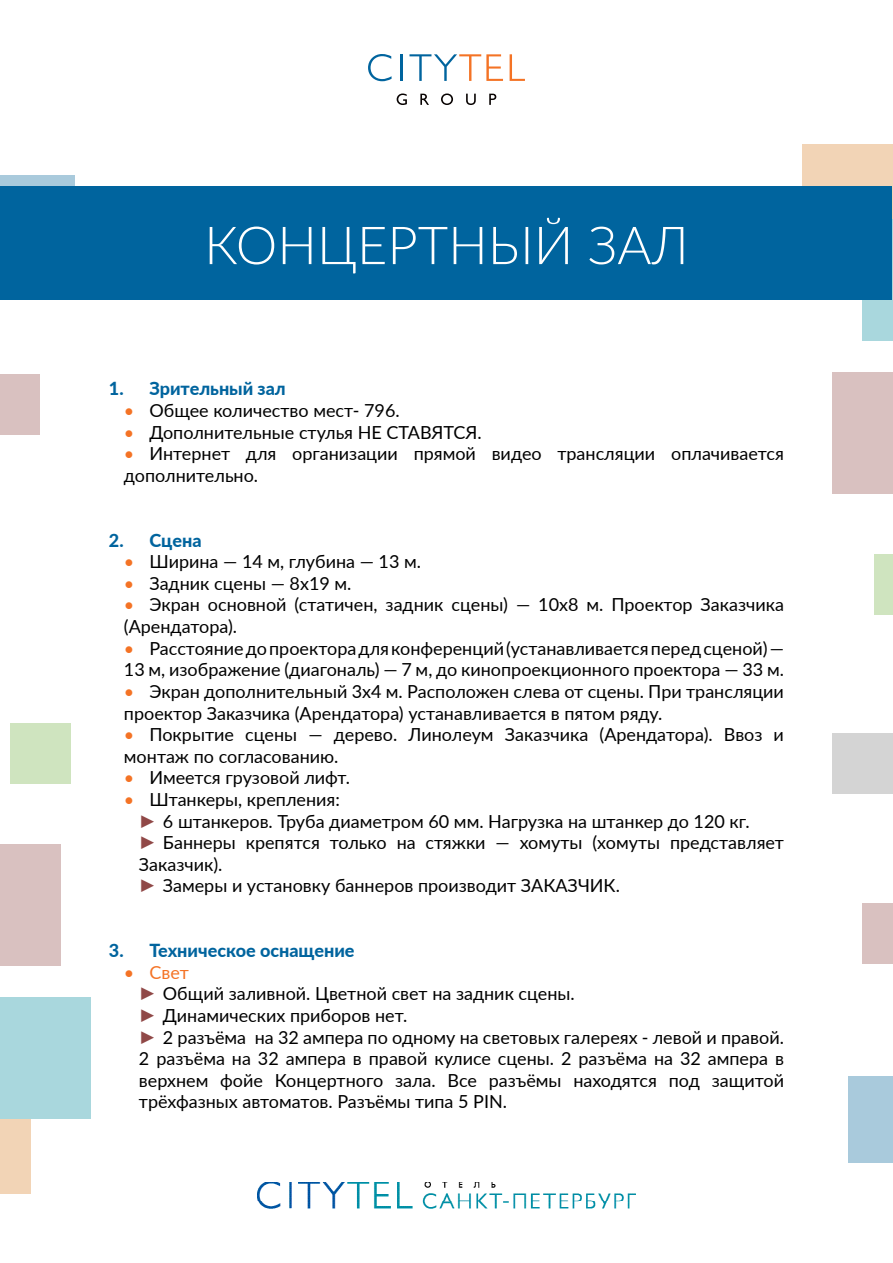
<style>
.page{position:relative;width:893px;height:1263px;background:#fff}
.page>*{position:absolute;margin:0;border:0;box-sizing:border-box;transform-origin:0 0}
.t1{font:300 52.5px "Lato";color:#fff}
.t2{font:18px/21.6px "Lato";color:#000}
.t3{font:800 18px "Lato";color:#00649e}
.t4{font:18px "Lato";color:#f47325}
.s1{color:#f47325}
.s2{font-family:"Times New Roman";color:#904847}
</style>
<div class="page">
<img style="left:257px;top:1182px;width:379px;height:27px">
<div style="left:801px;top:144px;width:92px;height:122px;background:#f2d4b6"></div>
<div style="left:862px;top:903px;width:31px;height:61px;background:#d9c1c0"></div>
<div style="left:832px;top:372px;width:61px;height:122px;background:#d9c1c0"></div>
<div style="left:832px;top:732px;width:61px;height:61px;background:#d4d4d4"></div>
<div style="left:862px;top:219px;width:31px;height:122px;background:#a9d7dd"></div>
<div style="left:874px;top:553px;width:19px;height:61px;background:#cfe4bf"></div>
<div style="left:848px;top:1076px;width:45px;height:86px;background:#a9cadc"></div>
<div style="left:0;top:1072px;width:30px;height:122px;background:#f2d4b6"></div>
<div style="left:0;top:374px;width:40px;height:61px;background:#d9c1c0"></div>
<div style="left:0;top:844px;width:61px;height:122px;background:#d9c1c0"></div>
<div style="left:0;top:997px;width:91px;height:122px;background:#a9d7dd"></div>
<div style="left:10px;top:723px;width:61px;height:61px;background:#cfe4bf"></div>
<div style="left:0;top:175px;width:75px;height:87px;background:#a9cadc"></div>
<svg style="left:368px;top:54px;width:24px;height:27px"></svg>
<hr style="left:401px;top:54px;width:2px;height:27px;background:#00649e">
<svg style="left:409px;top:54px;width:94px;height:27px"></svg>
<svg style="left:510px;top:54px;width:15px;height:27px"></svg>
<svg style="left:397px;top:94px;width:10px;height:11px"></svg>
<svg style="left:420px;top:94px;width:9px;height:11px"></svg>
<svg style="left:441px;top:94px;width:12px;height:11px"></svg>
<svg style="left:466px;top:94px;width:10px;height:11px"></svg>
<svg style="left:489px;top:94px;width:7px;height:11px"></svg>
<div style="left:1px;top:186px;width:891px;height:114px;background:#00649e"></div>
<p class="t1" style="left:204px;top:209px;width:486px">КОНЦЕРТНЫЙ ЗАЛ</p>
<p class="t3" style="left:109px;top:375px;width:178px">1. Зрительный зал</p>
<p class="t2" style="left:124px;top:399px;width:277px"><span class="s1">•</span> Общее количество мест- 796.</p>
<p class="t2" style="left:124px;top:421px;width:359px"><span class="s1">•</span> Дополнительные стулья НЕ СТАВЯТСЯ.</p>
<p class="t2" style="left:124px;top:442px;width:661px"><span class="s1">•</span> Интернет для организации прямой видео трансляции оплачивается дополнительно.</p>
<p class="t3" style="left:109px;top:527px;width:94px">2. Сцена</p>
<p class="t2" style="left:124px;top:550px;width:299px"><span class="s1">•</span> Ширина — 14 м, глубина — 13 м.</p>
<p class="t2" style="left:124px;top:572px;width:229px"><span class="s1">•</span> Задник сцены — 8х19 м.</p>
<p class="t2" style="left:124px;top:593px;width:661px"><span class="s1">•</span> Экран основной (статичен, задник сцены) — 10х8 м. Проектор Заказчика (Арендатора).</p>
<p class="t2" style="left:124px;top:637px;width:662px"><span class="s1">•</span> Расстояние до проектора для конференций (устанавливается перед сценой)—<br>13 м, изображение (диагональ) — 7 м, до кинопроекционного проектора — 33 м.</p>
<p class="t2" style="left:124px;top:680px;width:661px"><span class="s1">•</span> Экран дополнительный 3х4 м. Расположен слева от сцены. При трансляции проектор Заказчика (Арендатора) устанавливается в пятом ряду.</p>
<p class="t2" style="left:124px;top:723px;width:661px"><span class="s1">•</span> Покрытие сцены — дерево. Линолеум Заказчика (Арендатора). Ввоз и монтаж по согласованию.</p>
<p class="t2" style="left:124px;top:766px;width:228px"><span class="s1">•</span> Имеется грузовой лифт.</p>
<p class="t2" style="left:124px;top:788px;width:217px"><span class="s1">•</span> Штанкеры, крепления:</p>
<p class="t2" style="left:139px;top:809px;width:612px"><span class="s2">►</span> 6 штанкеров. Труба диаметром 60 мм. Нагрузка на штанкер до 120 кг.</p>
<p class="t2" style="left:139px;top:831px;width:646px"><span class="s2">►</span> Баннеры крепятся только на стяжки — хомуты (хомуты представляет<br>Заказчик).</p>
<p class="t2" style="left:139px;top:874px;width:482px"><span class="s2">►</span> Замеры и установку баннеров производит ЗАКАЗЧИК.</p>
<p class="t3" style="left:109px;top:937px;width:247px">3. Техническое оснащение</p>
<p class="t4" style="left:124px;top:959px;width:66px">• Свет</p>
<p class="t2" style="left:139px;top:982px;width:437px"><span class="s2">►</span> Общий заливной. Цветной свет на задник сцены.</p>
<p class="t2" style="left:139px;top:1004px;width:270px"><span class="s2">►</span> Динамических приборов нет.</p>
<p class="t2" style="left:139px;top:1025px;width:646px;text-align:justify"><span class="s2">►</span> 2 разъёма на 32 ампера по одному на световых галереях - левой и правой.<br>2 разъёма на 32 ампера в правой кулисе сцены. 2 разъёма на 32 ампера в верхнем фойе Концертного зала. Все разъёмы находятся под защитой трёхфазных автоматов. Разъёмы типа 5 PIN.</p>
</div>
